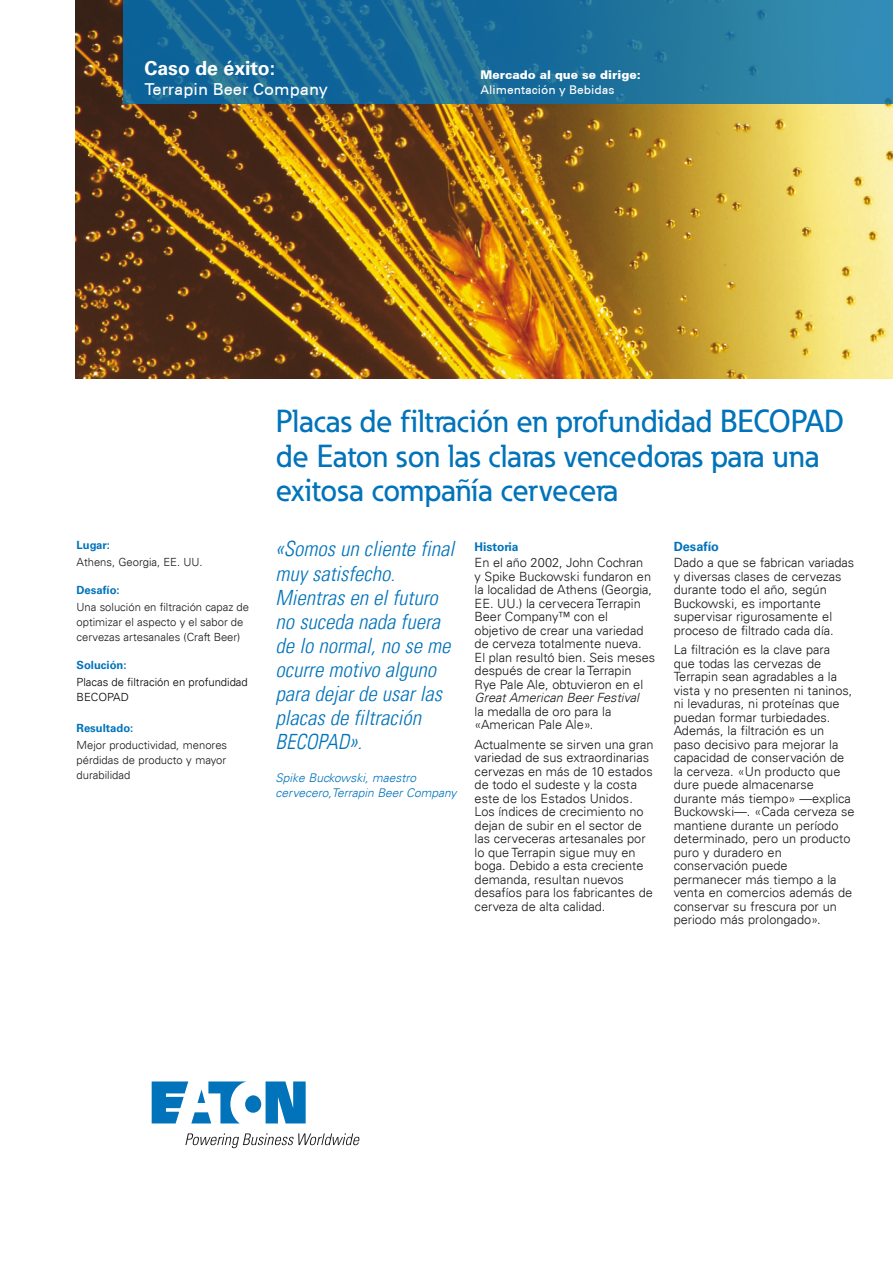
<style>
.page{position:relative;width:893px;height:1263px;background:#fff}
.page>*{position:absolute;margin:0;border:0;box-sizing:border-box;transform-origin:0 0}
.t1{font:500 31.5px/34.5px "Eaton";color:#0073ba}
.t2{font:italic 300 condensed 21px/24px "Univers LT";color:#0073ba}
.t3{font:700 19.5px "Univers LT Std";color:#fff}
.t4{font:500 16.5px "Univers CE";color:#fff}
.t5{font:300 12.75px/13.5px "Univers LT";color:#1a171c}
.t6{font:italic 300 12.75px "Univers LT";color:#1a171c}
.t7{font:700 12.75px "Univers LT Std";color:#0073ba}
.t8{font:italic 300 12px/15px "Univers LT";color:#0073ba}
.t9{font:900 12px "Univers CE";color:#fff}
.t10{font:500 12px "Univers CE";color:#fff}
.t11{font:700 12px "Univers LT Std";color:#0073ba}
.t12{font:300 11.25px/15px "Univers LT";color:#1a171c}
.t13{font:300 11.25px/15px "Univers LT";color:#000}
.t14{font:700 11.25px "Univers LT Std";color:#0073ba}
</style>
<div class="page">
<img style="left:76px;top:0;width:817px;height:378px">
<svg style="left:123px;top:0;width:770px;height:104px;background:#1e729d"></svg>
<svg style="left:152px;top:1081px;width:154px;height:42px"></svg>
<svg style="left:185px;top:1133px;width:175px;height:15px"></svg>
<h3 class="t3" style="left:144px;top:57px;width:132px">Caso de éxito:</h3>
<p class="t4" style="left:144px;top:79px;width:185px">Terrapin Beer Company</p>
<p class="t9" style="left:480px;top:67px;width:162px">Mercado al que se dirige:</p>
<p class="t10" style="left:480px;top:83px;width:136px">Alimentación y Bebidas</p>
<p class="t14" style="left:77px;top:539px;width:35px">Lugar:</p>
<p class="t12" style="left:77px;top:554px;width:127px">Athens, Georgia, EE. UU.</p>
<p class="t14" style="left:77px;top:584px;width:45px">Desafío:</p>
<p class="t12" style="left:77px;top:599px;width:174px">Una solución en filtración capaz de optimizar el aspecto y el sabor de cervezas artesanales (Craft Beer)</p>
<p class="t14" style="left:77px;top:659px;width:52px">Solución:</p>
<p class="t13" style="left:77px;top:674px;width:173px">Placas de filtración en profundidad<br>BECOPAD</p>
<p class="t14" style="left:77px;top:722px;width:58px">Resultado:</p>
<p class="t12" style="left:77px;top:737px;width:152px;text-align:justify">Mejor productividad, menores pérdidas de producto y mayor durabilidad</p>
<h1 class="t1" style="left:276px;top:404px;width:570px">Placas de filtración en profundidad BECOPAD de Eaton son las claras vencedoras para una exitosa compañía cervecera</h1>
<h2 class="t2" style="left:276px;top:537px;width:180px">«Somos un cliente final muy satisfecho.<br>Mientras en el futuro no suceda nada fuera de lo normal, no se me ocurre motivo alguno para dejar de usar las placas de filtración<br>BECOPAD».</h2>
<p class="t8" style="left:276px;top:770px;width:182px">Spike Buckowski, maestro cervecero,Terrapin Beer Company</p>
<p class="t11" style="left:475px;top:539px;width:45px">Historia</p>
<p class="t5" style="left:475px;top:556px;width:182px">En el año 2002, John Cochran<br>y Spike Buckowski fundaron en la localidad de Athens (Georgia,<br>EE. UU.) la cervecera Terrapin<br>Beer Company™ con el objetivo de crear una variedad de cerveza totalmente nueva.<br>El plan resultó bien. Seis meses después de crear la Terrapin<br>Rye Pale Ale, obtuvieron en el</p>
<p class="t6" style="left:475px;top:690px;width:166px">Great American Beer Festival</p>
<p class="t5" style="left:475px;top:704px;width:138px">la medalla de oro para la «American Pale Ale».</p>
<p class="t5" style="left:475px;top:737px;width:180px">Actualmente se sirven una gran variedad de sus extraordinarias cervezas en más de 10 estados de todo el sudeste y la costa este de los Estados Unidos.<br>Los índices de crecimiento no dejan de subir en el sector de las cerveceras artesanales por lo que Terrapin sigue muy en boga. Debido a esta creciente demanda, resultan nuevos desafíos para los fabricantes de cerveza de alta calidad.</p>
<p class="t7" style="left:674px;top:539px;width:47px">Desafío</p>
<p class="t5" style="left:674px;top:556px;width:182px">Dado a que se fabrican variadas y diversas clases de cervezas durante todo el año, según<br>Buckowski, es importante supervisar rigurosamente el proceso de filtrado cada día.</p>
<p class="t5" style="left:674px;top:643px;width:182px">La filtración es la clave para que todas las cervezas de<br>Terrapin sean agradables a la vista y no presenten ni taninos, ni levaduras, ni proteínas que puedan formar turbiedades.<br>Además, la filtración es un<br>paso decisivo para mejorar la capacidad de conservación de la cerveza. «Un producto que dure puede almacenarse durante más tiempo» —explica<br>Buckowski—. «Cada cerveza se mantiene durante un período determinado, pero un producto puro y duradero en conservación puede permanecer más tiempo a la venta en comercios además de conservar su frescura por un periodo más prolongado».</p>
</div>
